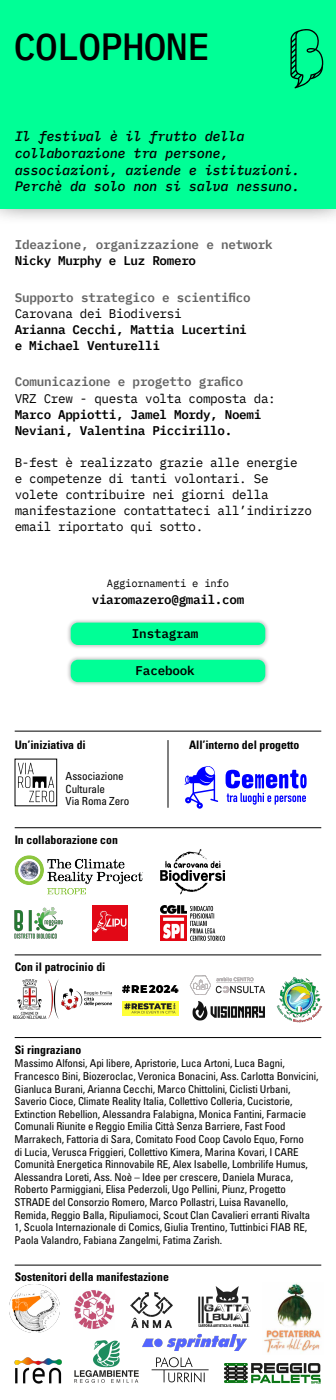
<style>
.page{position:relative;width:336px;height:1400px;background:#fff}
.page>*{position:absolute;margin:0;border:0;box-sizing:border-box;transform-origin:0 0}
.t1{font:500 37.8px "IBM Plex Mono";letter-spacing:-.025em;color:#000}
.t2{font:italic 500 13.65px/16.8px "IBM Plex Mono";letter-spacing:-.02em;color:#000}
.t3{font:12.6px/16.1px "IBM Plex Mono";letter-spacing:-.025em;color:#000}
.t4{font:600 12.6px/16.1px "IBM Plex Mono";letter-spacing:-.025em;color:#000}
.t5{font:600 12.6px "IBM Plex Mono";letter-spacing:-.015em;color:#646464}
.t6{font:700 condensed 11.76px "Univers LT Std";color:#000}
.t7{font:condensed 11.13px/12.3px "Univers LT Std";letter-spacing:-.01em;color:#000}
.t8{font:condensed 10.85px/12.6px "Univers LT Std";letter-spacing:-.01em;color:#000}
.t9{font:10.5px "IBM Plex Mono";letter-spacing:-.02em;color:#000}
</style>
<div class="page">
<svg style="left:18px;top:763px;width:36px;height:39px"></svg>
<hr style="left:168px;top:740px;width:1px;height:68px;background:#000">
<hr style="left:15px;top:828px;width:306px;height:1px;background:#000">
<hr style="left:15px;top:731px;width:306px;height:1px;background:#000">
<hr style="left:15px;top:955px;width:306px;height:1px;background:#000">
<hr style="left:15px;top:1265px;width:306px;height:1px;background:#000">
<hr style="left:15px;top:1037px;width:306px;height:1px;background:#000">
<img style="left:198px;top:1286px;width:52px;height:40px">
<img style="left:14px;top:1357px;width:48px;height:27px">
<img style="left:225px;top:1364px;width:96px;height:20px">
<svg style="left:190px;top:906px;width:35px;height:35px"></svg>
<img style="left:161px;top:905px;width:25px;height:36px">
<svg style="left:185px;top:766px;width:33px;height:43px"></svg>
<svg style="left:226px;top:770px;width:81px;height:35px"></svg>
<img style="left:130px;top:1292px;width:43px;height:36px">
<img style="left:13px;top:979px;width:98px;height:39px">
<img style="left:151px;top:1357px;width:58px;height:25px">
<div style="left:66px;top:618px;width:204px;height:31px;background:#000;opacity:.2"></div>
<div style="left:71px;top:623px;width:194px;height:22px;background:#00ff96;border-radius:7px"></div>
<div style="left:66px;top:655px;width:204px;height:31px;background:#000;opacity:.2"></div>
<div style="left:71px;top:660px;width:194px;height:22px;background:#00ff96;border-radius:7px"></div>
<div style="left:0;top:0;width:336px;height:225px;background:#000;opacity:.75"></div>
<div style="left:0;top:0;width:336px;height:208px;background:#00ff96"></div>
<svg style="left:290px;top:29px;width:33px;height:59px"></svg>
<svg style="left:160px;top:849px;width:65px;height:45px"></svg>
<img style="left:192px;top:1001px;width:73px;height:20px">
<svg style="left:122px;top:985px;width:56px;height:8px"></svg>
<svg style="left:122px;top:1001px;width:56px;height:14px"></svg>
<svg style="left:124px;top:1003px;width:52px;height:10px"></svg>
<img style="left:15px;top:855px;width:128px;height:40px">
<img style="left:276px;top:977px;width:47px;height:46px">
<img style="left:74px;top:1290px;width:40px;height:39px">
<img style="left:9px;top:1284px;width:50px;height:49px">
<img style="left:142px;top:1333px;width:105px;height:18px">
<img style="left:263px;top:1283px;width:58px;height:70px">
<img style="left:14px;top:907px;width:49px;height:32px">
<img style="left:92px;top:905px;width:35px;height:35px">
<img style="left:189px;top:975px;width:76px;height:20px">
<img style="left:74px;top:1340px;width:65px;height:43px">
<h1 class="t1" style="left:13px;top:17px;width:198px">COLOPHONE</h1>
<p class="t2" style="left:15px;top:127px;width:287px">Il festival è il frutto della collaborazione tra persone, associazioni, aziende e istituzioni.<br>Perchè da solo non si salva nessuno.</p>
<p class="t5" style="left:15px;top:235px;width:260px">Ideazione, organizzazione e network</p>
<p class="t4" style="left:15px;top:252px;width:183px">Nicky Murphy e Luz Romero</p>
<p class="t5" style="left:15px;top:287px;width:238px">Supporto strategico e scientifico</p>
<p class="t3" style="left:15px;top:304px;width:168px">Carovana dei Biodiversi</p>
<p class="t4" style="left:15px;top:320px;width:234px">Arianna Cecchi, Mattia Lucertini e Michael Venturelli</p>
<p class="t5" style="left:15px;top:372px;width:230px">Comunicazione e progetto grafico</p>
<p class="t3" style="left:15px;top:389px;width:263px">VRZ Crew - questa volta composta da:</p>
<p class="t4" style="left:15px;top:405px;width:248px">Marco Appiotti, Jamel Mordy, Noemi<br>Neviani, Valentina Piccirillo.</p>
<p class="t3" style="left:15px;top:453px;width:299px">B-fest è realizzato grazie alle energie<br>e competenze di tanti volontari. Se volete contribuire nei giorni della manifestazione contattateci all’indirizzo email riportato qui sotto.</p>
<p class="t9" style="left:107px;top:575px;width:124px">Aggiornamenti e info</p>
<p class="t4" style="left:92px;top:591px;width:154px">viaromazero@gmail.com</p>
<p class="t4" style="left:132px;top:624px;width:68px">Instagram</p>
<p class="t4" style="left:136px;top:661px;width:61px">Facebook</p>
<p class="t6" style="left:15px;top:737px;width:73px">Un’iniziativa di</p>
<p class="t6" style="left:189px;top:737px;width:112px">All’interno del progetto</p>
<p class="t7" style="left:66px;top:770px;width:65px">Associazione<br>Culturale<br>Via Roma Zero</p>
<p class="t6" style="left:15px;top:832px;width:105px">In collaborazione con</p>
<p class="t6" style="left:15px;top:960px;width:92px">Con il patrocinio di</p>
<p class="t6" style="left:15px;top:1042px;width:68px">Si ringraziano</p>
<p class="t8" style="left:15px;top:1057px;width:306px">Massimo Alfonsi, Api libere, Apristorie, Luca Artoni, Luca Bagni, Francesco Bini, Biozeroclac, Veronica Bonacini, Ass. Carlotta Bonvicini, Gianluca Burani, Arianna Cecchi, Marco Chittolini, Ciclisti Urbani, Saverio Cioce, Climate Reality Italia, Collettivo Colleria, Cucistorie, Extinction Rebellion, Alessandra Falabigna, Monica Fantini, Farmacie Comunali Riunite e Reggio Emilia Città Senza Barriere, Fast Food Marrakech, Fattoria di Sara, Comitato Food Coop Cavolo Equo, Forno<br>di Lucia, Verusca Friggieri, Collettivo Kimera, Marina Kovari, I CARE Comunità Energetica Rinnovabile RE, Alex Isabelle, Lombrilife Humus, Alessandra Loreti, Ass. Noè – Idee per crescere, Daniela Muraca, Roberto Parmiggiani, Elisa Pederzoli, Ugo Pellini, Piunz, Progetto STRADE del Consorzio Romero, Marco Pollastri, Luisa Ravanello, Remida, Reggio Balla, Ripuliamoci, Scout Clan Cavalieri erranti Rivalta 1, Scuola Internazionale di Comics, Giulia Trentino, Tuttinbici FIAB RE, Paola Valandro, Fabiana Zangelmi, Fatima Zarish.</p>
<p class="t6" style="left:15px;top:1270px;width:156px">Sostenitori della manifestazione</p>
</div>
